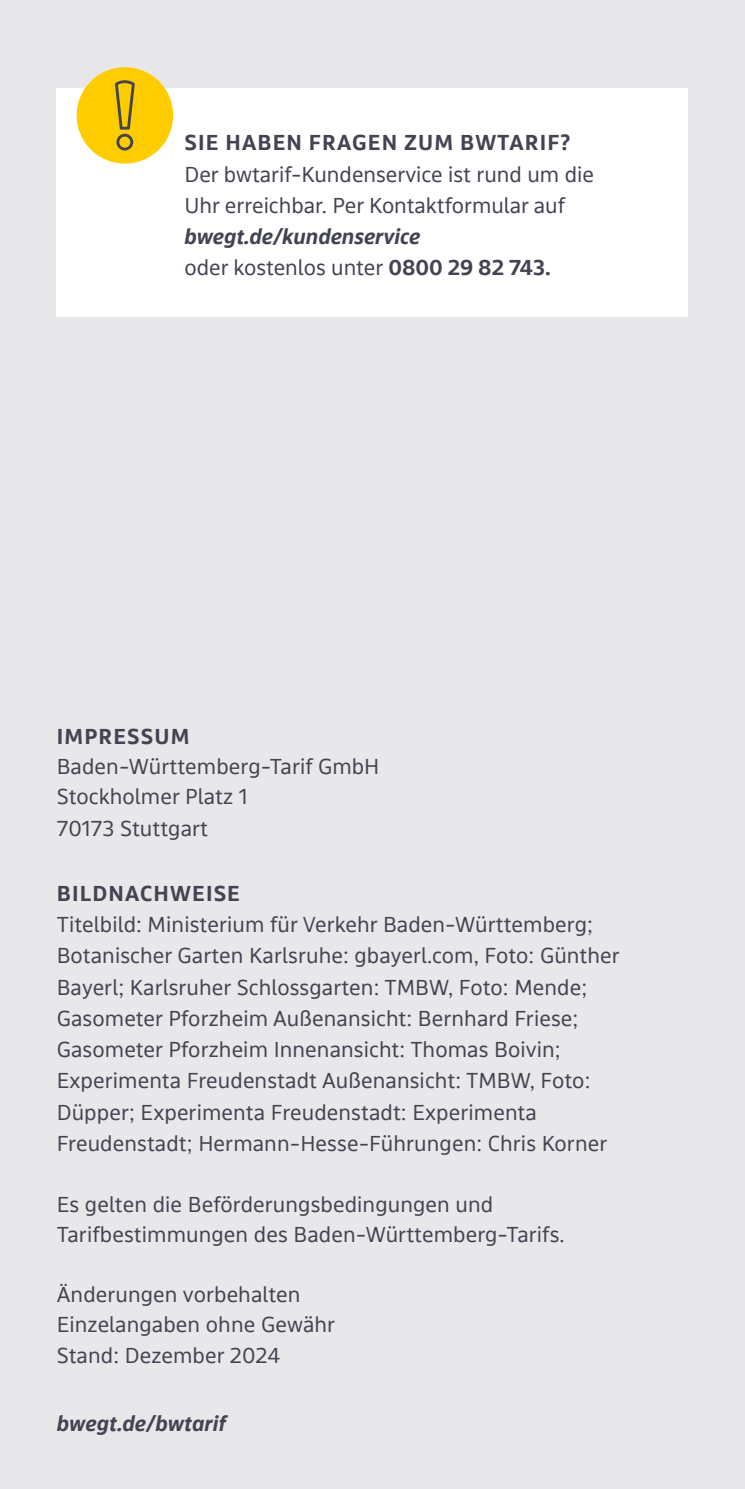
<style>
.page{position:relative;width:745px;height:1489px;background:#fff}
.page>*{position:absolute;margin:0;border:0;box-sizing:border-box;transform-origin:0 0}
.t1{font:22.5px/31.2px "bwegt Text";letter-spacing:.005em;color:#434451}
.t2{font:700 22.5px "bwegt Text";letter-spacing:.05em;color:#434451}
.t3{font:italic 700 22.5px "bwegt Text";letter-spacing:.005em;color:#434451}
.s1{font-weight:700;font-style:italic}
.s2{font-weight:700}
</style>
<div class="page">
<div style="left:0;top:0;width:744px;height:1488px;background:#e8e7ea"></div>
<div style="left:57px;top:88px;width:630px;height:228px;background:#fff"></div>
<div style="left:77px;top:67px;width:96px;height:97px;background:#fc0;border-radius:50%"></div>
<svg style="left:115px;top:80px;width:20px;height:70px"></svg>
<h2 class="t2" style="left:184px;top:130px;width:387px">SIE HABEN FRAGEN ZUM BWTARIF?</h2>
<p class="t1" style="left:184px;top:159px;width:410px">Der bwtarif-Kundenservice ist rund um die Uhr erreichbar. Per Kontaktformular auf <span class="s1">bwegt.de/kundenservice<br></span>oder kostenlos unter <span class="s2">0800 29 82 743.</span></p>
<h2 class="t2" style="left:57px;top:723px;width:134px">IMPRESSUM</h2>
<p class="t1" style="left:57px;top:752px;width:324px">Baden-Württemberg-Tarif GmbH</p>
<p class="t1" style="left:57px;top:782px;width:192px">Stockholmer Platz 1</p>
<p class="t1" style="left:57px;top:813px;width:153px">70173 Stuttgart</p>
<h3 class="t2" style="left:57px;top:880px;width:184px">BILDNACHWEISE</h3>
<p class="t1" style="left:57px;top:909px;width:564px">Titelbild: Ministerium für Verkehr Baden-Württemberg; Botanischer Garten Karlsruhe: gbayerl.com, Foto: Günther Bayerl; Karlsruher Schlossgarten: TMBW, Foto: Mende; Gasometer Pforzheim Außenansicht: Bernhard Friese; Gasometer Pforzheim Innenansicht: Thomas Boivin; Experimenta Freudenstadt Außenansicht: TMBW, Foto:<br>Düpper; Experimenta Freudenstadt: Experimenta Freudenstadt; Hermann-Hesse-Führungen: Chris Korner</p>
<p class="t1" style="left:57px;top:1190px;width:509px;line-height:30px">Es gelten die Beförderungsbedingungen und<br>Tarifbestimmungen des Baden-Württemberg-Tarifs.</p>
<p class="t1" style="left:57px;top:1279px;width:245px">Änderungen vorbehalten</p>
<p class="t1" style="left:57px;top:1309px;width:280px">Einzelangaben ohne Gewähr</p>
<p class="t1" style="left:57px;top:1340px;width:225px">Stand: Dezember 2024</p>
<p class="t3" style="left:57px;top:1410px;width:171px">bwegt.de/bwtarif</p>
</div>
